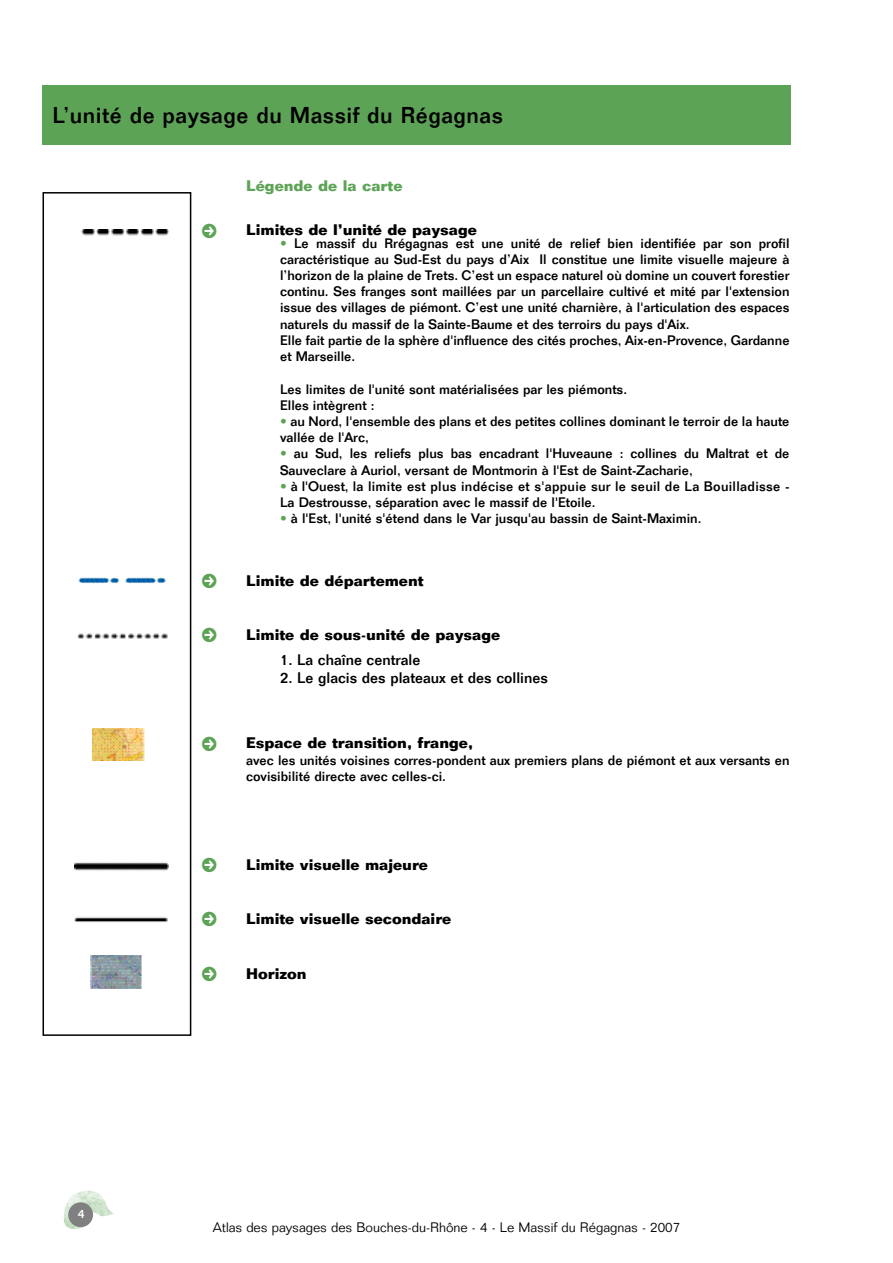
<style>
.page{position:relative;width:893px;height:1263px;background:#fff}
.page>*{position:absolute;margin:0;border:0;box-sizing:border-box;transform-origin:0 0}
.t1{font:500 22.5px "Folio";letter-spacing:.02em;color:#000}
.t2{font:18px "Mini Pics Directional RA";color:#5da356}
.t3{font:700 15px "Folio";color:#000}
.t4{font:500 15px "Folio";color:#000}
.t5{font:700 15px "Folio";color:#5da356}
.t6{font:500 13.5px/16.2px "Folio";color:#000}
.t7{font:500 13.5px/16.2px "Folio";letter-spacing:.02em;color:#000}
.t8{font:300 13.5px "Folio";color:#000}
.t9{font:500 12px "Folio";color:#fff}
.s1{color:#5da356}
</style>
<div class="page">
<img style="left:64px;top:1190px;width:50px;height:39px">
<div style="left:68px;top:1202px;width:25px;height:25px;background:#808080;border-radius:50%"></div>
<div style="left:43px;top:85px;width:748px;height:60px;background:#5da356"></div>
<div style="left:43px;top:192px;width:148px;height:844px;border:2px solid #000"></div>
<img style="left:81px;top:229px;width:88px;height:7px">
<img style="left:93px;top:728px;width:52px;height:32px">
<img style="left:78px;top:577px;width:88px;height:6px">
<img style="left:77px;top:633px;width:91px;height:6px">
<img style="left:74px;top:862px;width:94px;height:9px">
<img style="left:90px;top:955px;width:52px;height:33px">
<img style="left:74px;top:917px;width:94px;height:6px">
<h1 class="t1" style="left:53px;top:107px;width:452px">L’unité de paysage du Massif du Régagnas</h1>
<p class="t9" style="left:78px;top:1209px;width:8px">4</p>
<h2 class="t2" style="left:219px;top:223px;width:17px;rotate:90deg">,</h2>
<p class="t5" style="left:246px;top:180px;width:158px">Légende de la carte</p>
<p class="t3" style="left:246px;top:224px;width:232px">Limites de l’unité de paysage</p>
<p class="t6" style="left:280px;top:236px;width:511px"><span class="s1">•</span> Le massif du Rrégagnas est une unité de relief bien identifiée par son profil caractéristique au Sud-Est du pays d’Aix Il constitue une limite visuelle majeure à l’horizon de la plaine de Trets. C’est un espace naturel où domine un couvert forestier continu. Ses franges sont maillées par un parcellaire cultivé et mité par l'extension issue des villages de piémont. C’est une unité charnière, à l'articulation des espaces naturels du massif de la Sainte-Baume et des terroirs du pays d'Aix.<br>Elle fait partie de la sphère d'influence des cités proches, Aix-en-Provence, Gardanne et Marseille.</p>
<p class="t6" style="left:280px;top:382px;width:349px">Les limites de l'unité sont matérialisées par les piémonts.<br>Elles intègrent :</p>
<p class="t6" style="left:280px;top:414px;width:511px"><span class="s1">•</span> au Nord, l'ensemble des plans et des petites collines dominant le terroir de la haute vallée de l'Arc,</p>
<p class="t6" style="left:280px;top:447px;width:511px"><span class="s1">•</span> au Sud, les reliefs plus bas encadrant l'Huveaune : collines du Maltrat et de<br>Sauveclare à Auriol, versant de Montmorin à l'Est de Saint-Zacharie,</p>
<p class="t7" style="left:280px;top:479px;width:511px"><span class="s1">•</span> à l'Ouest, la limite est plus indécise et s'appuie sur le seuil de La Bouilladisse -<br>La Destrousse, séparation avec le massif de l'Etoile.</p>
<p class="t6" style="left:280px;top:512px;width:423px"><span class="s1">•</span> à l'Est, l'unité s'étend dans le Var jusqu'au bassin de Saint-Maximin.</p>
<h2 class="t2" style="left:219px;top:573px;width:17px;rotate:90deg">,</h2>
<p class="t3" style="left:246px;top:575px;width:179px">Limite de département</p>
<h2 class="t2" style="left:219px;top:627px;width:17px;rotate:90deg">,</h2>
<p class="t3" style="left:246px;top:629px;width:256px">Limite de sous-unité de paysage</p>
<p class="t4" style="left:280px;top:654px;width:142px">1. La chaîne centrale</p>
<p class="t4" style="left:280px;top:672px;width:269px">2. Le glacis des plateaux et des collines</p>
<h2 class="t2" style="left:219px;top:736px;width:17px;rotate:90deg">,</h2>
<p class="t3" style="left:246px;top:737px;width:228px">Espace de transition, frange,</p>
<p class="t6" style="left:246px;top:753px;width:545px">avec les unités voisines corres-pondent aux premiers plans de piémont et aux versants en covisibilité directe avec celles-ci.</p>
<h2 class="t2" style="left:219px;top:857px;width:17px;rotate:90deg">,</h2>
<p class="t3" style="left:246px;top:859px;width:184px">Limite visuelle majeure</p>
<h2 class="t2" style="left:219px;top:911px;width:17px;rotate:90deg">,</h2>
<p class="t3" style="left:246px;top:913px;width:207px">Limite visuelle secondaire</p>
<h2 class="t2" style="left:219px;top:966px;width:17px;rotate:90deg">,</h2>
<p class="t3" style="left:246px;top:968px;width:62px">Horizon</p>
<p class="t8" style="left:213px;top:1222px;width:469px">Atlas des paysages des Bouches-du-Rhône - 4 - Le Massif du Régagnas - 2007</p>
</div>
